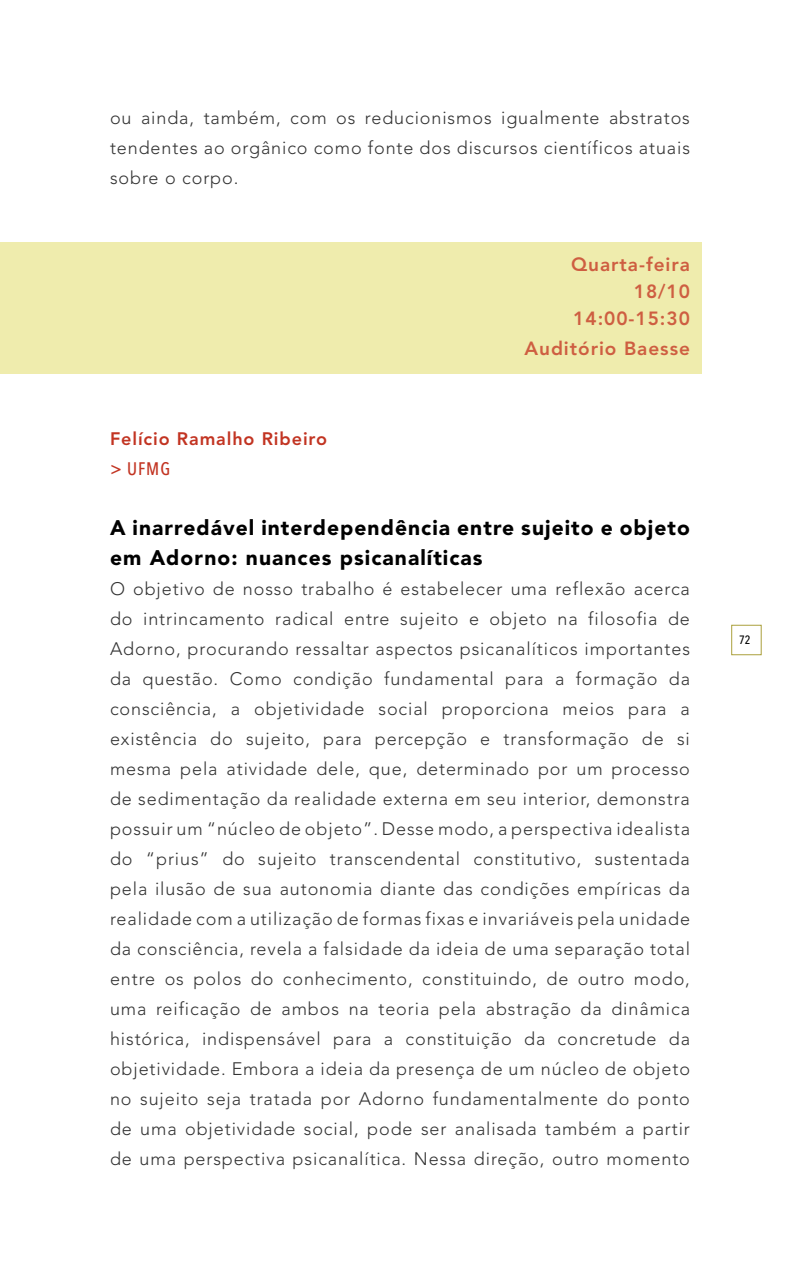
<style>
.page{position:relative;width:800px;height:1280px;background:#fff}
.page>*{position:absolute;margin:0;border:0;box-sizing:border-box;transform-origin:0 0}
.t1{font:900 21px/30px "Avenir LT Std";letter-spacing:.05em;color:#000}
.t2{font:800 19px/27px "Avenir LT Std";letter-spacing:.05em;color:#ce5e41;text-align:right}
.t3{font:300 18px/30px "Avenir LT Std";letter-spacing:.05em;color:#333;text-align:justify}
.t4{font:800 18px "Avenir LT Std";letter-spacing:.05em;color:#c23422}
.t5{font:500 condensed 18px "Avenir Next LT Pro";color:#c23422}
.t6{font:500 condensed 12px "Avenir Next LT Pro";color:#000}
</style>
<div class="page">
<div style="left:731px;top:625px;width:31px;height:30px;border:1px solid #aaa03c"></div>
<div style="left:0;top:242px;width:702px;height:132px;background:#efecad"></div>
<p class="t3" style="left:110px;top:102px;width:582px">ou ainda, também, com os reducionismos igualmente abstratos tendentes ao orgânico como fonte dos discursos científicos atuais sobre o corpo.</p>
<p class="t4" style="left:110px;top:428px;width:219px">Felício Ramalho Ribeiro</p>
<p class="t5" style="left:110px;top:457px;width:62px">&gt; UFMG</p>
<p class="t2" style="left:571px;top:251px;width:120px">Quarta-feira<br>18/10<br>14:00-15:30</p>
<p class="t2" style="left:524px;top:335px;width:167px">Auditório Baesse</p>
<p class="t1" style="left:110px;top:512px;width:581px">A inarredável interdependência entre sujeito e objeto em Adorno: nuances psicanalíticas</p>
<p class="t3" style="left:110px;top:573px;width:582px">O objetivo de nosso trabalho é estabelecer uma reflexão acerca do intrincamento radical entre sujeito e objeto na filosofia de Adorno, procurando ressaltar aspectos psicanalíticos importantes da questão. Como condição fundamental para a formação da consciência, a objetividade social proporciona meios para a existência do sujeito, para percepção e transformação de si mesma pela atividade dele, que, determinado por um processo de sedimentação da realidade externa em seu interior, demonstra possuir um “núcleo de objeto”. Desse modo, a perspectiva idealista do “prius” do sujeito transcendental constitutivo, sustentada pela ilusão de sua autonomia diante das condições empíricas da realidade com a utilização de formas fixas e invariáveis pela unidade da consciência, revela a falsidade da ideia de uma separação total entre os polos do conhecimento, constituindo, de outro modo, uma reificação de ambos na teoria pela abstração da dinâmica histórica, indispensável para a constituição da concretude da objetividade. Embora a ideia da presença de um núcleo de objeto no sujeito seja tratada por Adorno fundamentalmente do ponto de uma objetividade social, pode ser analisada também a partir de uma perspectiva psicanalítica. Nessa direção, outro momento</p>
<p class="t6" style="left:739px;top:633px;width:13px">72</p>
</div>
